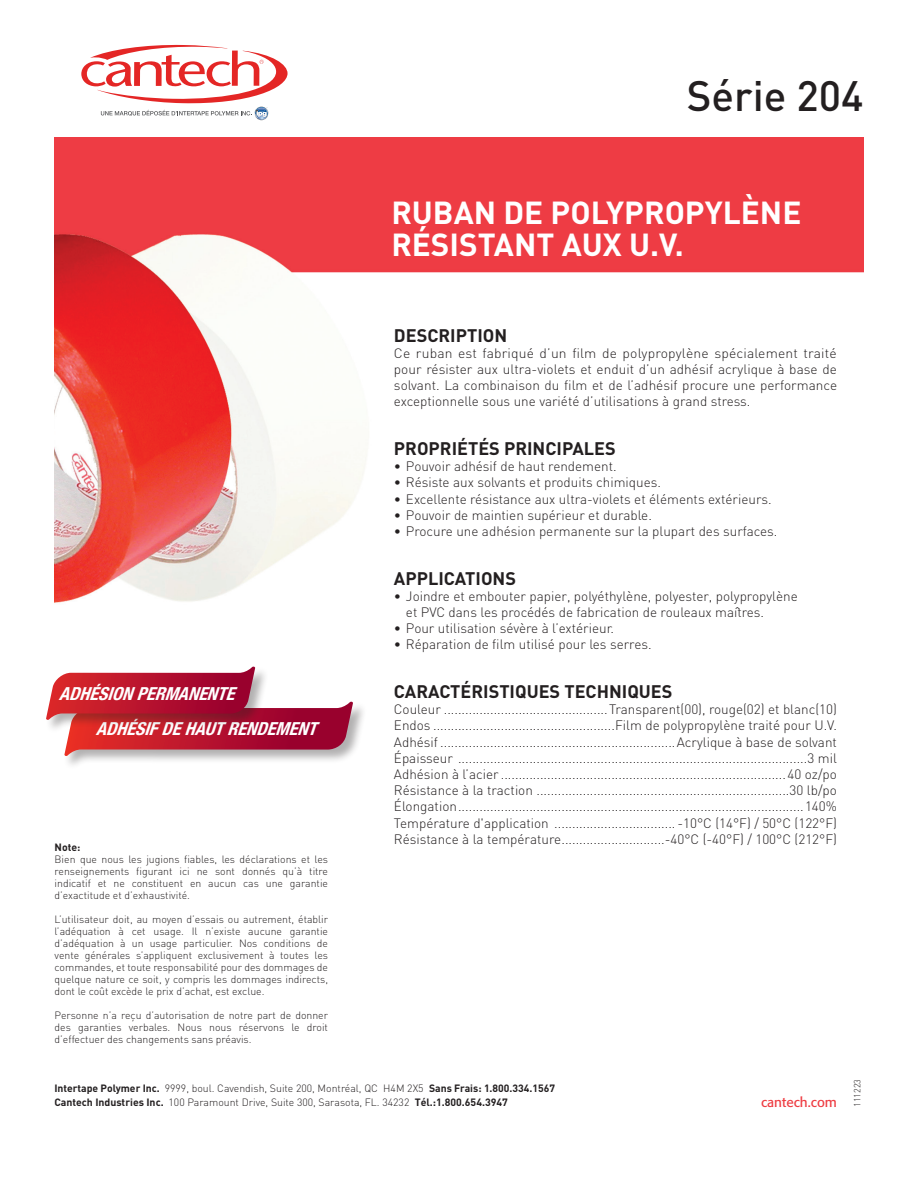
<style>
.page{position:relative;width:918px;height:1188px;background:#fff}
.page>*{position:absolute;margin:0;border:0;box-sizing:border-box;transform-origin:0 0}
.t1{font:500 42px "DIN";color:#231f20}
.t2{font:700 31.5px/31.5px "DIN";color:#fff}
.t3{font:700 18px "DIN";color:#231f20}
.t4{font:italic 700 condensed 18px "Helvetica Neue";color:#fff}
.t5{font:300 13.5px/16.2px "DIN";color:#231f20;text-align:justify}
.t6{font:13.5px "Formata";color:#ee3d43}
.t7{font:300 10.5px/12px "DIN";color:#231f20;text-align:justify}
.t8{font:700 10.5px "DIN";color:#231f20}
.t9{font:300 9px "DIN";color:#231f20}
.s1{font-weight:700}
</style>
<div class="page">
<img style="left:54px;top:137px;width:810px;height:466px">
<svg style="left:81px;top:44px;width:207px;height:76px"></svg>
<div style="left:64px;top:701px;width:303px;height:69px;background:#231f20;opacity:.35"></div>
<svg style="left:46px;top:667px;width:307px;height:89px"></svg>
<h1 class="t1" style="left:687px;top:69px;width:178px">Série 204</h1>
<h2 class="t2" style="left:391px;top:196px;width:412px">RUBAN DE POLYPROPYLÈNE<br>RÉSISTANT AUX U.V.</h2>
<h3 class="t4" style="left:59px;top:683px;width:184px">ADHÉSIONPERMANENTE</h3>
<h3 class="t4" style="left:96px;top:718px;width:229px">ADHÉSIFDEHAUTRENDEMENT</h3>
<p class="t8" style="left:55px;top:840px;width:27px">Note:</p>
<p class="t7" style="left:55px;top:853px;width:275px">Bien que nous les jugions fiables, les déclarations et les renseignements figurant ici ne sont donnés qu’à titre indicatif et ne constituent en aucun cas une garantie d’exactitude et d’exhaustivité.</p>
<p class="t7" style="left:55px;top:913px;width:275px">L’utilisateur doit, au moyen d’essais ou autrement, établir l’adéquation à cet usage. Il n’existe aucune garantie d’adéquation à un usage particulier. Nos conditions de vente générales s’appliquent exclusivement à toutes les commandes, et toute responsabilité pour des dommages de quelque nature ce soit, y compris les dommages indirects, dont le coût excède le prix d’achat, est exclue.</p>
<p class="t7" style="left:55px;top:1009px;width:275px">Personne n’a reçu d’autorisation de notre part de donner des garanties verbales. Nous nous réservons le droit d’effectuer des changements sans préavis.</p>
<h3 class="t3" style="left:394px;top:323px;width:115px">DESCRIPTION</h3>
<p class="t5" style="left:394px;top:345px;width:445px">Ce ruban est fabriqué d’un film de polypropylène spécialement traité pour résister aux ultra-violets et enduit d’un adhésif acrylique à base de solvant. La combinaison du film et de l’adhésif procure une performance exceptionnelle sous une variété d’utilisations à grand stress.</p>
<h3 class="t3" style="left:394px;top:437px;width:223px">PROPRIÉTÉS PRINCIPALES</h3>
<p class="t5" style="left:394px;top:458px;width:224px">• Pouvoir adhésif de haut rendement.</p>
<p class="t5" style="left:394px;top:474px;width:269px">• Résiste aux solvants et produits chimiques.</p>
<p class="t5" style="left:394px;top:490px;width:379px">• Excellente résistance aux ultra-violets et éléments extérieurs.</p>
<p class="t5" style="left:394px;top:507px;width:259px">• Pouvoir de maintien supérieur et durable.</p>
<p class="t5" style="left:394px;top:523px;width:385px">• Procure une adhésion permanente sur la plupart des surfaces.</p>
<h3 class="t3" style="left:394px;top:566px;width:124px">APPLICATIONS</h3>
<p class="t5" style="left:406px;top:588px;width:393px;text-indent:-12px">• Joindre et embouter papier, polyéthylène, polyester, polypropylène et PVC dans les procédés de fabrication de rouleaux maîtres.</p>
<p class="t5" style="left:394px;top:620px;width:222px">• Pour utilisation sévère à l’extérieur.</p>
<p class="t5" style="left:394px;top:636px;width:259px">• Réparation de film utilisé pour les serres.</p>
<h3 class="t3" style="left:394px;top:680px;width:280px">CARACTÉRISTIQUES TECHNIQUES</h3>
<p class="t5" style="left:394px;top:701px;width:445px">Couleur ..............................................Transparent(00), rouge(02) et blanc(10)<br>Endos ...................................................Film de polypropylène traité pour U.V.<br>Adhésif ..................................................................Acrylique à base de solvant Épaisseur</p>
<p class="t5" style="left:808px;top:750px;width:31px">3 mil</p>
<p class="t5" style="left:394px;top:766px;width:106px">Adhésion à l’acier</p>
<p class="t5" style="left:788px;top:766px;width:51px">40 oz/po</p>
<p class="t5" style="left:394px;top:782px;width:141px">Résistance à la traction</p>
<p class="t5" style="left:790px;top:782px;width:49px">30 lb/po</p>
<p class="t5" style="left:394px;top:798px;width:65px">Élongation</p>
<p class="t5" style="left:394px;top:798px;width:445px;text-indent:411px">140% Température d'application .................................. -10°C (14°F) / 50°C (122°F)<br>Résistance à la température.............................-40°C (-40°F) / 100°C (212°F)</p>
<p class="t7" style="left:54px;top:1082px;width:502px;line-height:13.5px"><span class="s1">Intertape Polymer Inc.</span> 9999, boul. Cavendish, Suite 200, Montréal, QC H4M 2X5 <span class="s1">Sans Frais: 1.800.334.1567<br>Cantech Industries Inc.</span> 100 Paramount Drive, Suite 300, Sarasota, FL. 34232 <span class="s1">Tél.:1.800.654.3947</span></p>
<p class="t6" style="left:761px;top:1094px;width:77px">cantech.com</p>
<p class="t9" style="left:852px;top:1107px;width:29px;rotate:-90deg">111223</p>
</div>
